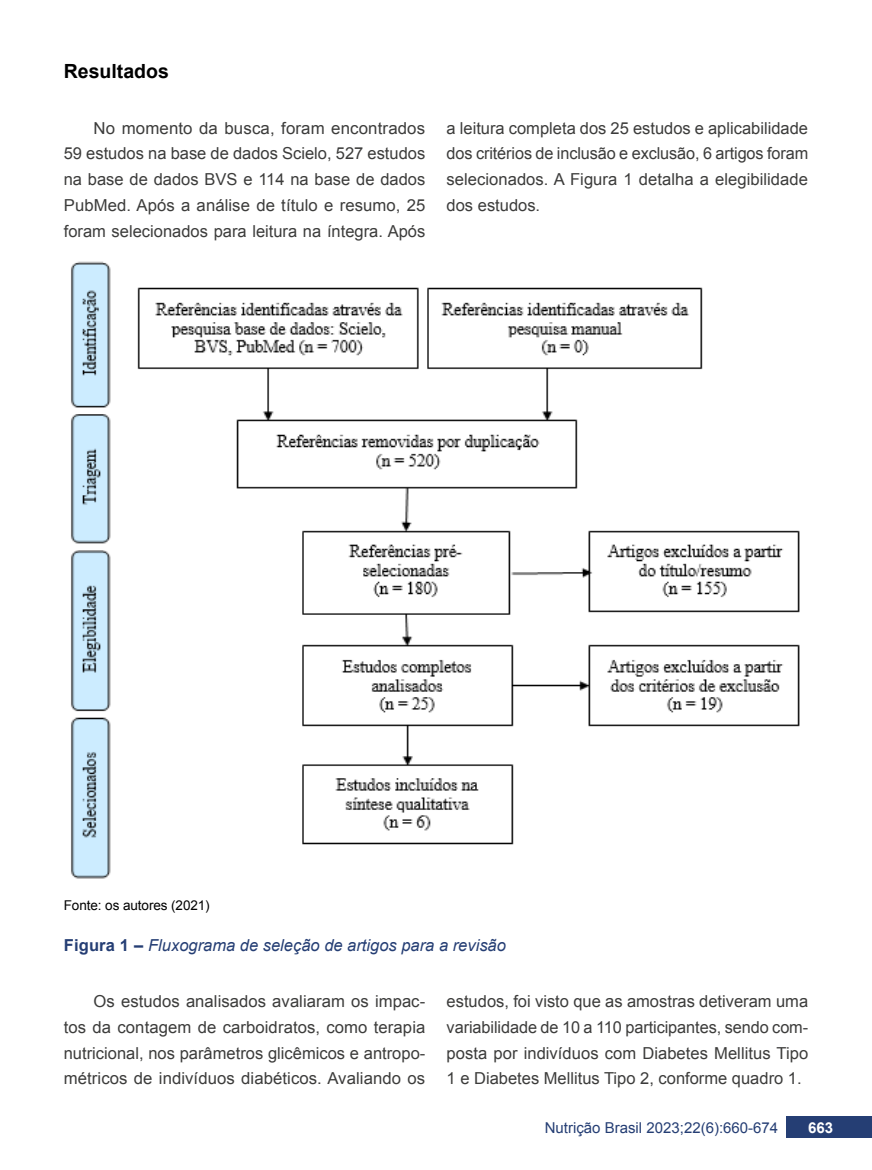
<style>
.page{position:relative;width:872px;height:1170px;background:#fff}
.page>*{position:absolute;margin:0;border:0;box-sizing:border-box;transform-origin:0 0}
.t1{font:700 19.5px "Arial";color:#000}
.t2{font:16.5px/25.8px "Arial";color:#3c3c3b;text-align:justify}
.t3{font:italic 16.5px "Arial";color:#253e74}
.t4{font:15px "Arial";color:#253e74}
.t5{font:700 15px "Arial";color:#fff}
.t6{font:13.5px "Arial";letter-spacing:-.005em;color:#000}
.s1{font-weight:700;font-style:normal}
</style>
<div class="page">
<div style="left:786px;top:1116px;width:86px;height:21px;background:#253e74"></div>
<img style="left:71px;top:261px;width:729px;height:618px">
<p class="t1" style="left:64px;top:58px;width:107px">Resultados</p>
<p class="t2" style="left:64px;top:115px;width:363px;text-indent:30px">No momento da busca, foram encontrados 59 estudos na base de dados Scielo, 527 estudos na base de dados BVS e 114 na base de dados PubMed. Após a análise de título e resumo, 25 foram selecionados para leitura na íntegra. Após</p>
<p class="t2" style="left:446px;top:115px;width:363px">a leitura completa dos 25 estudos e aplicabilidade dos critérios de inclusão e exclusão, 6 artigos foram selecionados. A Figura 1 detalha a elegibilidade dos estudos.</p>
<p class="t6" style="left:64px;top:896px;width:147px">Fonte: os autores (2021)</p>
<p class="t3" style="left:64px;top:934px;width:444px"><span class="s1">Figura 1 –</span> Fluxograma de seleção de artigos para a revisão</p>
<p class="t2" style="left:64px;top:988px;width:363px;text-indent:30px">Os estudos analisados avaliaram os impac&shy;tos da contagem de carboidratos, como terapia nutricional, nos parâmetros glicêmicos e antropo&shy;métricos de indivíduos diabéticos. Avaliando os</p>
<p class="t2" style="left:446px;top:988px;width:363px">estudos, foi visto que as amostras detiveram uma variabilidade de 10 a 110 participantes, sendo com&shy;posta por indivíduos com Diabetes Mellitus Tipo 1 e Diabetes Mellitus Tipo 2, conforme quadro 1.</p>
<p class="t4" style="left:545px;top:1117px;width:235px">Nutrição Brasil 2023;22(6):660-674</p>
<p class="t5" style="left:808px;top:1117px;width:27px">663</p>
</div>
